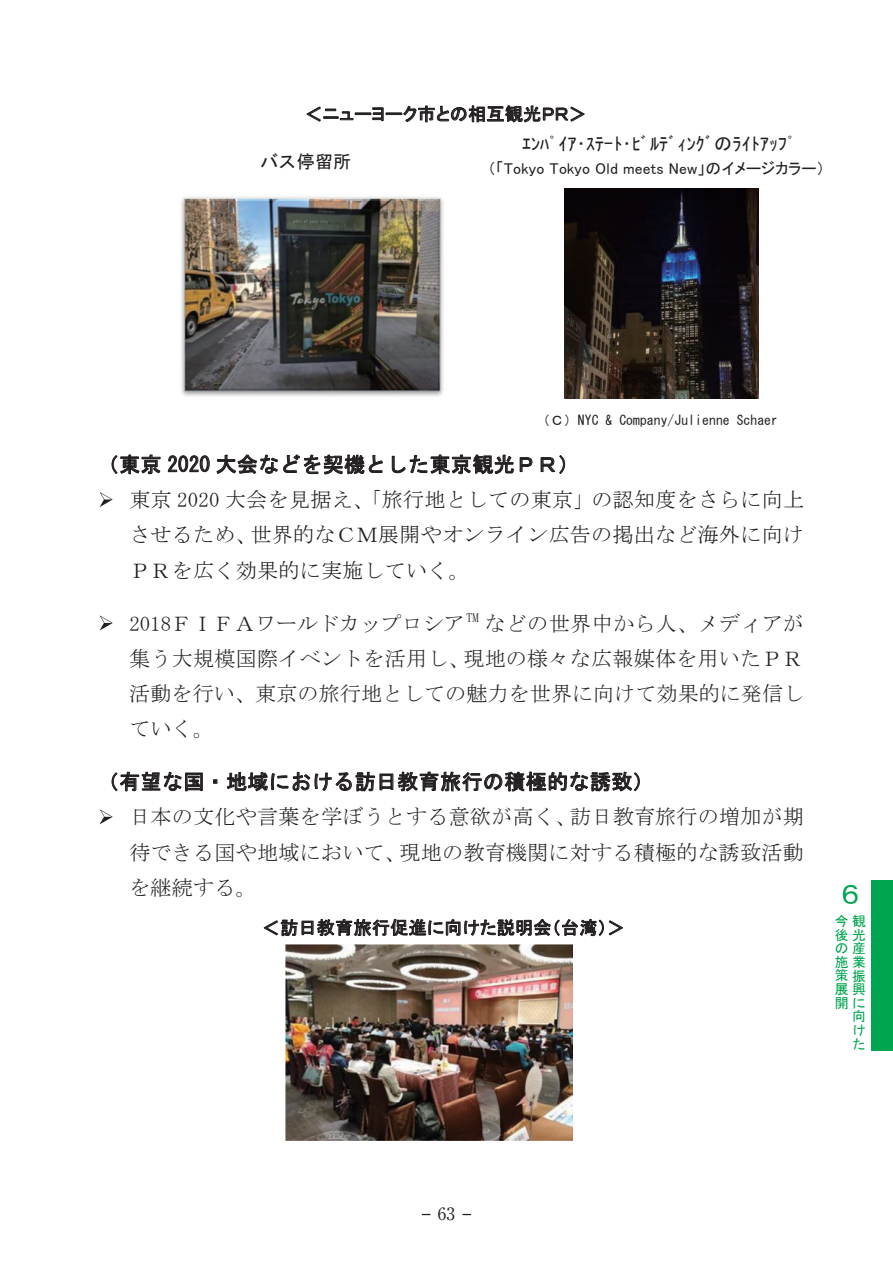
<style>
.page{position:relative;width:893px;height:1263px;background:#fff}
.page>*{position:absolute;margin:0;border:0;box-sizing:border-box;transform-origin:0 0}
.t1{font:27.6px "MS Gothic";color:#00a54f}
.t2{font:21px/35.2px "MS Mincho";letter-spacing:.015em;color:#231f20;text-align:justify}
.t3{font:21px/35.2px "MS Mincho";letter-spacing:.015em;color:#1c1b1b}
.t4{font:18px "MS P Gothic";letter-spacing:.02em;color:#231f20}
.t5{font:18px "MS Gothic";letter-spacing:.01em;color:#231f20}
.t6{font:16.95px "Ryumin Pro";color:#231f20}
.t7{font:15.75px "MS P Gothic";letter-spacing:.01em;color:#231f20}
.t8{font:13.8px/13.6px "MS Gothic";color:#00a54f;text-align:right}
.t9{font:13.5px "MS Gothic";letter-spacing:.015em;color:#231f20}
.s1{font-family:"MS Gothic";color:#231f20}
.s2{font-family:"MS Gothic"}
</style>
<div class="page">
<svg style="left:112px;top:454px;width:49px;height:20px"></svg>
<svg style="left:168px;top:455px;width:42px;height:17px"></svg>
<svg style="left:216px;top:454px;width:167px;height:21px"></svg>
<svg style="left:392px;top:454px;width:122px;height:21px"></svg>
<svg style="left:520px;top:457px;width:12px;height:15px"></svg>
<svg style="left:541px;top:455px;width:24px;height:19px"></svg>
<svg style="left:112px;top:771px;width:91px;height:20px"></svg>
<svg style="left:213px;top:779px;width:4px;height:4px"></svg>
<svg style="left:227px;top:771px;width:413px;height:21px"></svg>
<svg style="left:263px;top:919px;width:360px;height:17px"></svg>
<svg style="left:306px;top:105px;width:279px;height:18px"></svg>
<img style="left:181px;top:196px;width:263px;height:200px">
<img style="left:285px;top:945px;width:287px;height:196px">
<img style="left:565px;top:189px;width:194px;height:210px">
<svg style="left:100px;top:492px;width:13px;height:15px"></svg>
<svg style="left:100px;top:615px;width:13px;height:15px"></svg>
<svg style="left:100px;top:809px;width:13px;height:15px"></svg>
<div style="left:872px;top:880px;width:21px;height:170px;background:#00a54f"></div>
<p class="t4" style="left:305px;top:105px;width:283px">＜ニューヨーク市との相互観光ＰＲ＞</p>
<p class="t5" style="left:260px;top:153px;width:93px">バス停留所</p>
<p class="t5" style="left:522px;top:134px;width:276px">ｴﾝﾊﾟｲｱ･ｽﾃｰﾄ･ﾋﾞﾙﾃﾞｨﾝｸﾞのﾗｲﾄｱｯﾌﾟ</p>
<p class="t7" style="left:488px;top:160px;width:338px">（「Tokyo Tokyo Old meets New」のイメージカラー）</p>
<p class="t9" style="left:536px;top:413px;width:243px">（Ｃ）NYC &amp; Company/Julienne Schaer</p>
<p class="t3" style="left:129px;top:447px;width:676px;text-indent:-32px"><span class="s1">（東京 2020 大会などを契機とした東京観光ＰＲ）<br></span>東京 2020 大会を見据え、「旅行地としての東京」の認知度をさらに向上させるため、世界的なＣＭ展開やオンライン広告の掲出など海外に向け<br>ＰＲを広く効果的に実施していく。</p>
<p class="t2" style="left:129px;top:605px;width:676px">2018ＦＩＦＡワールドカップロシア<sup>TM</sup> などの世界中から人、メディアが集う大規模国際イベントを活用し、現地の様々な広報媒体を用いたＰＲ活動を行い、東京の旅行地としての魅力を世界に向けて効果的に発信していく。</p>
<p class="t2" style="left:129px;top:764px;width:676px;text-align:left;text-indent:-31px"><span class="s2">（有望な国・地域における訪日教育旅行の積極的な誘致）<br></span>日本の文化や言葉を学ぼうとする意欲が高く、訪日教育旅行の増加が期待できる国や地域において、現地の教育機関に対する積極的な誘致活動を継続する。</p>
<p class="t4" style="left:262px;top:918px;width:365px">＜訪日教育旅行促進に向けた説明会（台湾）＞</p>
<h1 class="t1" style="left:837px;top:880px;width:23px">６</h1>
<p class="t8" style="left:835px;top:914px;width:32px">今観後光の産施業策振展興開に向<br>け<br>た</p>
<p class="t6" style="left:438px;top:1200px;width:19px">63</p>
</div>
